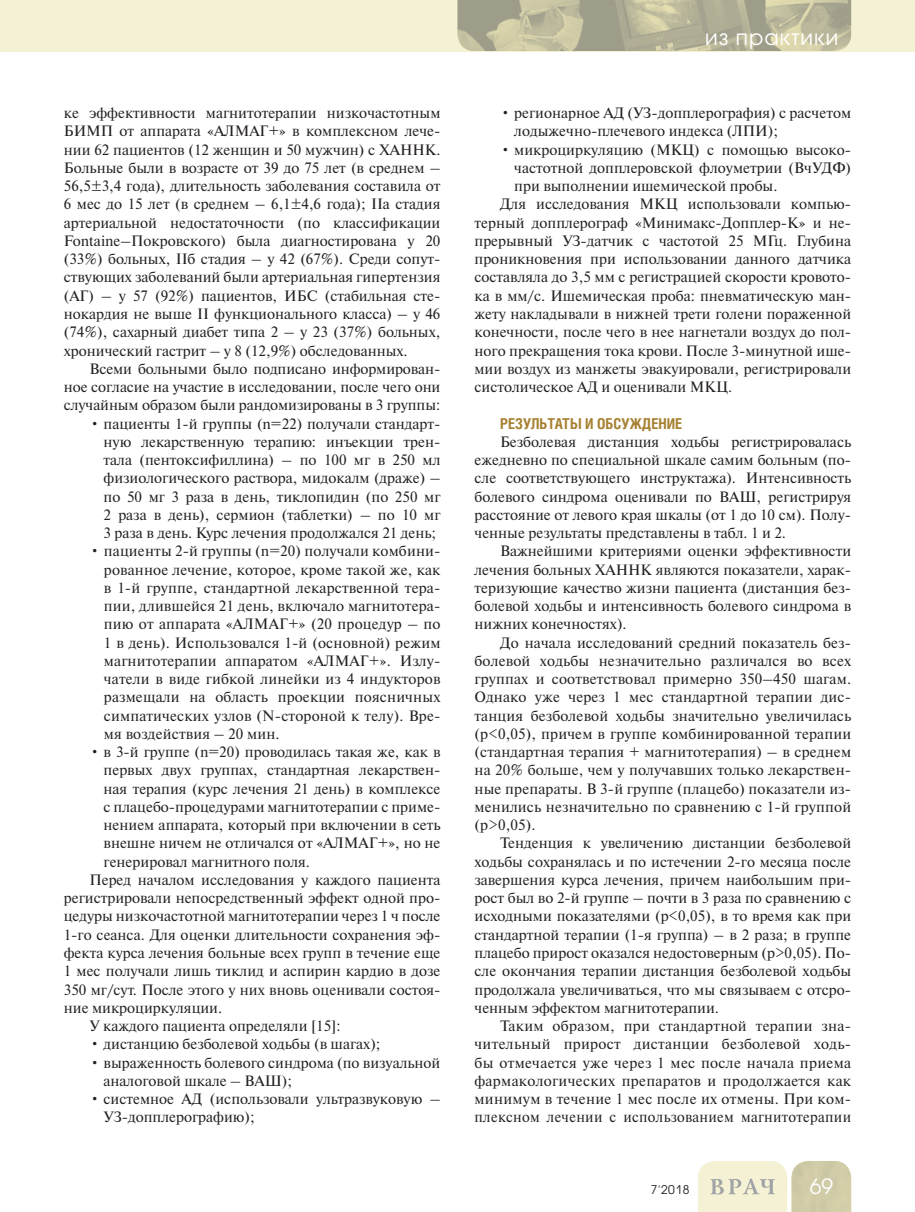
<style>
.page{position:relative;width:915px;height:1212px;background:#fff}
.page>*{position:absolute;margin:0;border:0;box-sizing:border-box;transform-origin:0 0}
.t1{font:21px "Avant Garde Gothic C";letter-spacing:.05em;color:#fff}
.t2{font:15px/18.3px "Newton C";color:#231f20;text-align:justify}
.t3{font:700 15px "Helios Cond";color:#a78131}
.t4{font:12px "Avant Garde Gothic C";color:#231f20}
</style>
<div class="page">
<div style="left:0;top:0;width:914px;height:51px;background:#f5f1d5"></div>
<svg style="left:698px;top:1161px;width:152px;height:51px;background:#e3e0c4"></svg>
<img style="left:457px;top:0;width:393px;height:51px">
<p class="t2" style="left:64px;top:105px;width:378px">ке эффективности магнитотерапии низкочастотным БИМП от аппарата «АЛМАГ+» в комплексном лече&shy;нии 62 пациентов (12 женщин и 50 мужчин) с ХАННК.<br>Больные были в возрасте от 39 до 75 лет (в среднем – 56,5±3,4 года), длительность заболевания составила от 6 мес до 15 лет (в среднем – 6,1±4,6 года); IIа стадия артериальной недостаточности (по классификации Fontaine–Покровского) была диагностирована у 20 (33%) больных, IIб стадия – у 42 (67%). Среди сопут&shy;ствующих заболеваний были артериальная гипертензия (АГ) – у 57 (92%) пациентов, ИБС (стабильная сте&shy;нокардия не выше II функционального класса) – у 46 (74%), сахарный диабет типа 2 – у 23 (37%) больных, хронический гастрит – у 8 (12,9%) обследованных.</p>
<p class="t2" style="left:64px;top:361px;width:378px;text-indent:26px">Всеми больными было подписано информирован&shy;ное согласие на участие в исследовании, после чего они случайным образом были рандомизированы в 3 группы:</p>
<p class="t2" style="left:103px;top:416px;width:338px;text-indent:-14px">• пациенты 1-й группы (n=22) получали стандарт&shy;ную лекарственную терапию: инъекции трен&shy;тала (пентоксифиллина) – по 100 мг в 250 мл физиологического раствора, мидокалм (драже) – по 50 мг 3 раза в день, тиклопидин (по 250 мг 2 раза в день), сермион (таблетки) – по 10 мг 3 раза в день. Курс лечения продолжался 21 день;</p>
<p class="t2" style="left:104px;top:544px;width:338px;text-indent:-15px">• пациенты 2-й группы (n=20) получали комбини&shy;рованное лечение, которое, кроме такой же, как в 1-й группе, стандартной лекарственной тера&shy;пии, длившейся 21 день, включало магнитотера&shy;пию от аппарата «АЛМАГ+» (20 процедур – по 1 в день). Использовался 1-й (основной) режим магнитотерапии аппаратом «АЛМАГ+». Излу&shy;чатели в виде гибкой линейки из 4 индукторов размещали на область проекции поясничных симпатических узлов (N-стороной к телу). Вре&shy;мя воздействия – 20 мин.</p>
<p class="t2" style="left:89px;top:744px;width:352px">• в 3-й группе (n=20) проводилась такая же, как в</p>
<p class="t2" style="left:103px;top:763px;width:338px">первых двух группах, стандартная лекарствен-</p>
<p class="t2" style="left:103px;top:781px;width:338px">ная терапия (курс лечения 21 день) в комплексе</p>
<p class="t2" style="left:103px;top:799px;width:338px">с плацебо-процедурами магнитотерапии с приме-</p>
<p class="t2" style="left:103px;top:817px;width:338px">нением аппарата, который при включении в сеть</p>
<p class="t2" style="left:103px;top:836px;width:338px">внешне ничем не отличался от «АЛМАГ+», но не</p>
<p class="t2" style="left:103px;top:854px;width:208px">генерировал магнитного поля.</p>
<p class="t2" style="left:89px;top:872px;width:352px">Перед началом исследования у каждого пациента</p>
<p class="t2" style="left:64px;top:890px;width:378px">регистрировали непосредственный эффект одной про-</p>
<p class="t2" style="left:64px;top:909px;width:378px">цедуры низкочастотной магнитотерапии через 1 ч после</p>
<p class="t2" style="left:64px;top:927px;width:378px">1-го сеанса. Для оценки длительности сохранения эф-</p>
<p class="t2" style="left:64px;top:945px;width:378px">фекта курса лечения больные всех групп в течение еще</p>
<p class="t2" style="left:64px;top:963px;width:378px">1 мес получали лишь тиклид и аспирин кардио в дозе</p>
<p class="t2" style="left:64px;top:982px;width:378px">350 мг/сут. После этого у них вновь оценивали состоя-</p>
<p class="t2" style="left:64px;top:1000px;width:160px">ние микроциркуляции.</p>
<p class="t2" style="left:89px;top:1018px;width:253px">У каждого пациента определяли [15]:</p>
<p class="t2" style="left:89px;top:1036px;width:292px">• дистанцию безболевой ходьбы (в шагах);</p>
<p class="t2" style="left:103px;top:1055px;width:338px;text-indent:-14px">• выраженность болевого синдрома (по визуальной аналоговой шкале – ВАШ);</p>
<p class="t2" style="left:103px;top:1091px;width:338px;text-indent:-14px">• системное АД (использовали ультразвуковую –<br>УЗ-допплерографию);</p>
<h1 class="t1" style="left:704px;top:27px;width:135px">из практики</h1>
<p class="t2" style="left:514px;top:105px;width:338px;text-indent:-14px">• регионарное АД (УЗ-допплерография) с расчетом лодыжечно-плечевого индекса (ЛПИ);</p>
<p class="t2" style="left:500px;top:142px;width:352px">• микроциркуляцию (МКЦ) с помощью высоко-</p>
<p class="t2" style="left:514px;top:160px;width:338px">частотной допплеровской флоуметрии (ВчУДФ)</p>
<p class="t2" style="left:514px;top:178px;width:264px">при выполнении ишемической пробы.</p>
<p class="t2" style="left:500px;top:197px;width:352px">Для исследования МКЦ использовали компью-</p>
<p class="t2" style="left:474px;top:215px;width:378px">терный допплерограф «Минимакс-Допплер-К» и не-</p>
<p class="t2" style="left:474px;top:233px;width:378px">прерывный УЗ-датчик с частотой 25 МГц. Глубина</p>
<p class="t2" style="left:474px;top:251px;width:378px">проникновения при использовании данного датчика</p>
<p class="t2" style="left:474px;top:270px;width:378px">составляла до 3,5 мм с регистрацией скорости кровото-</p>
<p class="t2" style="left:474px;top:288px;width:378px">ка в мм/с. Ишемическая проба: пневматическую ман-</p>
<p class="t2" style="left:474px;top:306px;width:378px">жету накладывали в нижней трети голени пораженной</p>
<p class="t2" style="left:474px;top:324px;width:378px">конечности, после чего в нее нагнетали воздух до пол-</p>
<p class="t2" style="left:474px;top:343px;width:378px">ного прекращения тока крови. После 3-минутной ише-</p>
<p class="t2" style="left:474px;top:361px;width:378px">мии воздух из манжеты эвакуировали, регистрировали</p>
<p class="t2" style="left:474px;top:379px;width:259px">систолическое АД и оценивали МКЦ.</p>
<p class="t3" style="left:500px;top:417px;width:184px">РЕЗУЛЬТАТЫ И ОБСУЖДЕНИЕ</p>
<p class="t2" style="left:474px;top:434px;width:378px;text-indent:26px">Безболевая дистанция ходьбы регистрировалась ежедневно по специальной шкале самим больным (по&shy;сле соответствующего инструктажа). Интенсивность болевого синдрома оценивали по ВАШ, регистрируя расстояние от левого края шкалы (от 1 до 10 см). Полу&shy;ченные результаты представлены в табл. 1 и 2.</p>
<p class="t2" style="left:474px;top:544px;width:378px;text-indent:26px">Важнейшими критериями оценки эффективности лечения больных ХАННК являются показатели, харак&shy;теризующие качество жизни пациента (дистанция без&shy;болевой ходьбы и интенсивность болевого синдрома в нижних конечностях).</p>
<p class="t2" style="left:474px;top:635px;width:378px;text-indent:26px">До начала исследований средний показатель без&shy;болевой ходьбы незначительно различался во всех группах и соответствовал примерно 350–450 шагам.<br>Однако уже через 1 мес стандартной терапии дис&shy;танция безболевой ходьбы значительно увеличилась (р&lt;0,05), причем в группе комбинированной терапии (стандартная терапия + магнитотерапия) – в среднем на 20% больше, чем у получавших только лекарствен&shy;ные препараты. В 3-й группе (плацебо) показатели из&shy;менились незначительно по сравнению с 1-й группой (р&gt;0,05).</p>
<p class="t2" style="left:474px;top:836px;width:378px;text-indent:26px">Тенденция к увеличению дистанции безболевой ходьбы сохранялась и по истечении 2-го месяца после завершения курса лечения, причем наибольшим при&shy;рост был во 2-й группе – почти в 3 раза по сравнению с исходными показателями (р&lt;0,05), в то время как при стандартной терапии (1-я группа) – в 2 раза; в группе плацебо прирост оказался недостоверным (р&gt;0,05). По&shy;сле окончания терапии дистанция безболевой ходьбы продолжала увеличиваться, что мы связываем с отсро&shy;ченным эффектом магнитотерапии.</p>
<p class="t2" style="left:474px;top:1018px;width:378px;text-indent:26px">Таким образом, при стандартной терапии зна&shy;чительный прирост дистанции безболевой ходь&shy;бы отмечается уже через 1 мес после начала приема фармакологических препаратов и продолжается как минимум в течение 1 мес после их отмены. При ком&shy;плексном лечении с использованием магнитотерапии</p>
<p class="t4" style="left:650px;top:1184px;width:40px">7'2018</p>
<h1 class="t1" style="left:809px;top:1177px;width:25px">69</h1>
</div>
